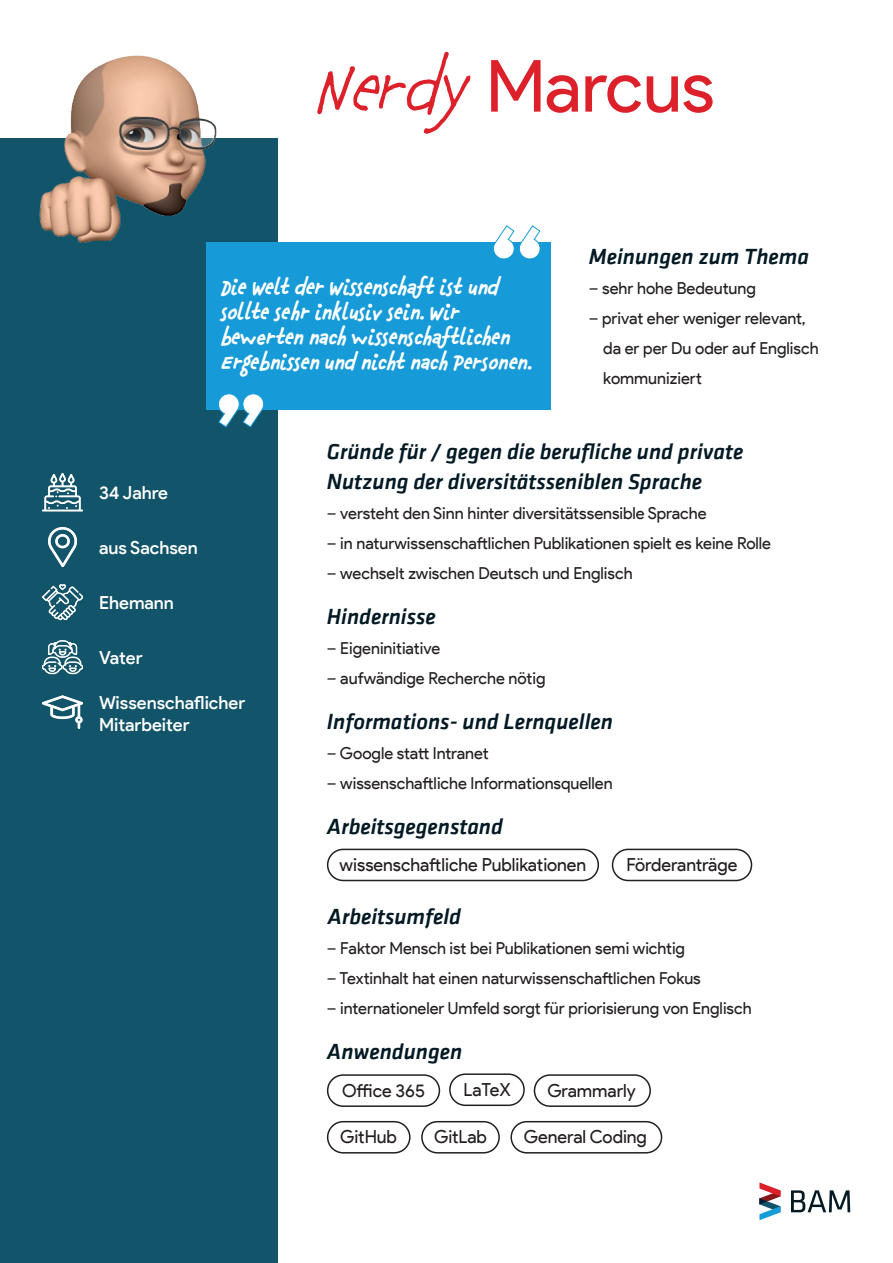
<style>
.page{position:relative;width:893px;height:1263px;background:#fff}
.page>*{position:absolute;margin:0;border:0;box-sizing:border-box;transform-origin:0 0}
.t1{font:72px "Product Sans";letter-spacing:-.005em;color:#dc212b}
.t2{font:italic 500 22.5px/30px "BAM Klavika";color:#031a25}
.t3{font:italic 700 21px/25.2px "Chauncy Pro";color:#fff}
.t4{font:18px "Product Sans";color:#231f20}
.t5{font:500 18px/21.6px "Product Sans";color:#fff}
.t6{font:16.5px/30px "Product Sans";color:#231f20}
.s1{font-family:"Chauncy Pro";font-style:italic}
</style>
<div class="page">
<div style="left:0;top:139px;width:278px;height:1124px;background:#125469"></div>
<svg style="left:791px;top:1190px;width:59px;height:22px"></svg>
<svg style="left:759px;top:1182px;width:21px;height:38px"></svg>
<div style="left:206px;top:242px;width:345px;height:168px;background:#169bd8"></div>
<svg style="left:493px;top:225px;width:47px;height:34px"></svg>
<svg style="left:218px;top:393px;width:46px;height:34px"></svg>
<img style="left:43px;top:640px;width:39px;height:35px">
<img style="left:43px;top:472px;width:39px;height:40px">
<img style="left:43px;top:584px;width:39px;height:37px">
<img style="left:43px;top:695px;width:39px;height:34px">
<img style="left:48px;top:527px;width:29px;height:40px">
<img style="left:0;top:55px;width:278px;height:188px">
<div style="left:327px;top:1074px;width:113px;height:33px;border:2px solid #231f20;border-radius:16px"></div>
<div style="left:327px;top:849px;width:272px;height:32px;border:2px solid #231f20;border-radius:16px"></div>
<div style="left:534px;top:1074px;width:117px;height:33px;border:2px solid #231f20;border-radius:16px"></div>
<div style="left:449px;top:1073px;width:76px;height:33px;border:2px solid #231f20;border-radius:16px"></div>
<div style="left:327px;top:1121px;width:84px;height:32px;border:2px solid #231f20;border-radius:16px"></div>
<div style="left:421px;top:1121px;width:79px;height:32px;border:2px solid #231f20;border-radius:16px"></div>
<div style="left:510px;top:1121px;width:152px;height:32px;border:2px solid #231f20;border-radius:16px"></div>
<div style="left:612px;top:849px;width:140px;height:32px;border:2px solid #231f20;border-radius:16px"></div>
<h1 class="t1" style="left:315px;top:43px;width:400px"><span class="s1">Nerdy</span> Marcus</h1>
<p class="t3" style="left:221px;top:274px;width:312px">Die Welt der Wissenschaft ist und sollte sehr inklusiv sein. Wir bewerten nach wissenschaftlichen Ergebnissen und nicht nach Personen.</p>
<h2 class="t2" style="left:589px;top:241px;width:222px">Meinungen zum Thema</h2>
<p class="t6" style="left:589px;top:273px;width:169px">– sehr hohe Bedeutung</p>
<p class="t6" style="left:603px;top:303px;width:217px;text-indent:-15px">– privat eher weniger relevant, da er per Du oder auf Englisch kommuniziert</p>
<p class="t5" style="left:99px;top:482px;width:70px">34 Jahre</p>
<p class="t5" style="left:99px;top:537px;width:100px">aus Sachsen</p>
<p class="t5" style="left:99px;top:592px;width:76px">Ehemann</p>
<h2 class="t2" style="left:327px;top:436px;width:418px">Gründe für / gegen die berufliche und private<br>Nutzung der diversitätsseniblen Sprache</h2>
<p class="t6" style="left:327px;top:498px;width:381px">– versteht den Sinn hinter diversitätssensible Sprache</p>
<p class="t6" style="left:327px;top:528px;width:446px">– in naturwissenschaftlichen Publikationen spielt es keine Rolle</p>
<p class="t6" style="left:327px;top:558px;width:307px">– wechselt zwischen Deutsch und Englisch</p>
<h2 class="t2" style="left:327px;top:601px;width:110px">Hindernisse</h2>
<p class="t5" style="left:99px;top:647px;width:45px">Vater</p>
<p class="t5" style="left:99px;top:692px;width:148px">Wissenschaflicher<br>Mitarbeiter</p>
<p class="t6" style="left:327px;top:633px;width:115px">– Eigeninitiative</p>
<p class="t6" style="left:327px;top:663px;width:220px">– aufwändige Recherche nötig</p>
<h2 class="t2" style="left:327px;top:706px;width:288px">Informations- und Lernquellen</h2>
<p class="t6" style="left:327px;top:738px;width:163px">– Google statt Intranet</p>
<p class="t6" style="left:327px;top:768px;width:287px">– wissenschaftliche Informationsquellen</p>
<h2 class="t2" style="left:327px;top:811px;width:178px">Arbeitsgegenstand</h2>
<p class="t4" style="left:340px;top:854px;width:248px">wissenschaftliche Publikationen</p>
<h2 class="t2" style="left:328px;top:901px;width:135px">Arbeitsumfeld</h2>
<p class="t4" style="left:626px;top:854px;width:112px">Förderanträge</p>
<p class="t6" style="left:327px;top:933px;width:360px">– Faktor Mensch ist bei Publikationen semi wichtig</p>
<p class="t6" style="left:327px;top:963px;width:375px">– Textinhalt hat einen naturwissenschaftlichen Fokus</p>
<p class="t6" style="left:327px;top:993px;width:426px">– internationeler Umfeld sorgt für priorisierung von Englisch</p>
<h2 class="t2" style="left:327px;top:1036px;width:137px">Anwendungen</h2>
<p class="t4" style="left:342px;top:1079px;width:84px">Office 365</p>
<p class="t4" style="left:463px;top:1078px;width:49px">LaTeX</p>
<p class="t4" style="left:547px;top:1079px;width:90px">Grammarly</p>
<p class="t4" style="left:340px;top:1126px;width:58px">GitHub</p>
<p class="t4" style="left:434px;top:1126px;width:54px">GitLab</p>
<p class="t4" style="left:524px;top:1126px;width:125px">General Coding</p>
</div>
